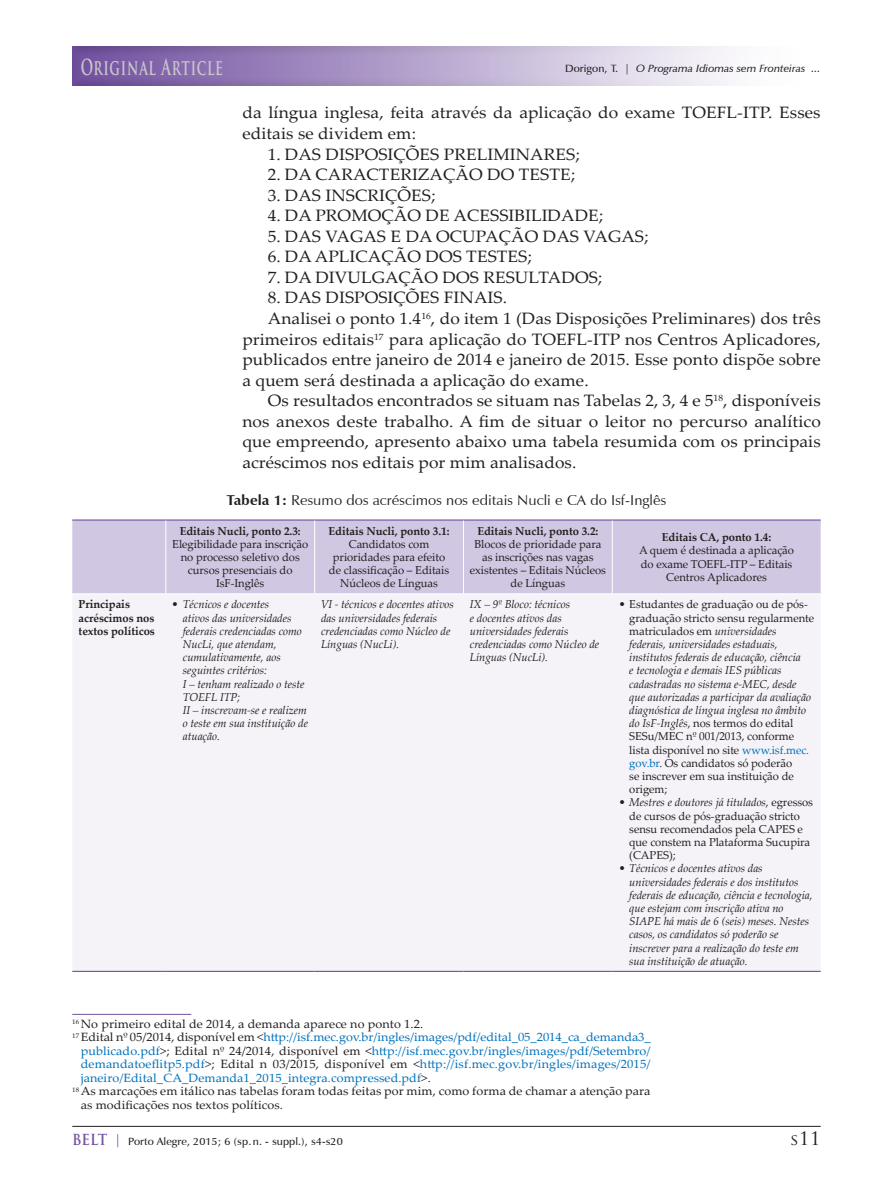
<style>
.page{position:relative;width:893px;height:1191px;background:#fff}
.page>*{position:absolute;margin:0;border:0;box-sizing:border-box;transform-origin:0 0}
.t1{font:700 21.6px "Trajan Pro";letter-spacing:.055em;color:#cac7c9;scale:.63 1}
.t2{font:18px "Trajan Pro";color:#231f20;scale:1.05 1}
.t3{font:16.5px/20.5px "Palatino Linotype";letter-spacing:.005em;color:#231f20;scale:1.05 1}
.t4{font:14.25px "Zapf Humanist 601 BT";letter-spacing:.005em;color:#231f20;scale:1.05 1}
.t5{font:12px "Palatino Linotype";letter-spacing:.005em;color:#0072bc;scale:1.05 1}
.t6{font:12px "Palatino Linotype";letter-spacing:.005em;color:#231f20;scale:1.05 1}
.t7{font:italic 11.55px/13.2px "Palatino Linotype";letter-spacing:-.005em;color:#231f20}
.t8{font:11.55px/13.2px "Palatino Linotype";letter-spacing:-.005em;color:#231f20;text-align:center}
.t9{font:700 11.55px/13.2px "Palatino Linotype";letter-spacing:-.005em;color:#231f20}
.t10{font:600 10.5px "Zapf Humanist 601 BT";letter-spacing:.005em;color:#231f20;scale:1.05 1}
.t11{font:italic 600 10.5px "Zapf Humanist 601 BT";letter-spacing:.005em;color:#231f20;scale:1.05 1}
.s1{font-style:normal}
.s2{font-weight:700}
.s3{font-style:normal;color:#0072bc}
.s4{font-style:italic}
.s5{color:#231f20}
.s6{font-family:"Trajan Pro";font-weight:700;font-size:14.85px;color:#7150a0}
.s7{font-family:"Trajan Pro";font-weight:700;font-size:13.2px;color:#7150a0}
.s8{font-size:15px}
</style>
<div class="page">
<hr style="left:72px;top:1126px;width:749px;height:1px;background:#231f20">
<div style="left:83px;top:45px;width:739px;height:42px;background:#fbfafc"></div>
<div style="left:69px;top:45px;width:622px;height:42px;background:#7150a0;opacity:.75"></div>
<div style="left:72px;top:520px;width:749px;height:73px;background:#d0c7e2"></div>
<div style="left:73px;top:595px;width:747px;height:375px;background:#f5f3f8"></div>
<hr style="left:72px;top:519px;width:94px;height:1px;background:#7150a0">
<hr style="left:166px;top:519px;width:149px;height:1px;background:#7150a0">
<hr style="left:315px;top:519px;width:148px;height:1px;background:#7150a0">
<hr style="left:463px;top:519px;width:149px;height:1px;background:#7150a0">
<hr style="left:612px;top:519px;width:209px;height:1px;background:#7150a0">
<hr style="left:72px;top:970px;width:94px;height:2px;background:#7150a0">
<hr style="left:166px;top:970px;width:149px;height:2px;background:#7150a0">
<hr style="left:315px;top:970px;width:148px;height:2px;background:#7150a0">
<hr style="left:463px;top:970px;width:149px;height:2px;background:#7150a0">
<hr style="left:612px;top:970px;width:209px;height:2px;background:#7150a0">
<hr style="left:165px;top:520px;width:1px;height:73px;background:#fff">
<hr style="left:314px;top:520px;width:1px;height:73px;background:#fff">
<hr style="left:463px;top:520px;width:1px;height:73px;background:#fff">
<hr style="left:612px;top:520px;width:1px;height:73px;background:#fff">
<hr style="left:72px;top:1014px;width:119px;height:1px;background:#7150a0">
<h1 class="t1" style="left:81px;top:53px;width:227px">Original Article</h1>
<p class="t11" style="left:565px;top:62px;width:245px"><span class="s1">Dorigon, T. |</span> O Programa Idiomas sem Fronteiras ...</p>
<h3 class="t3" style="left:242px;top:102px;width:552px">da língua inglesa, feita através da aplicação do exame TOEFL-ITP. Esses editais se dividem em:</h3>
<h3 class="t3" style="left:268px;top:143px;width:298px">1. DAS DISPOSIÇÕES PRELIMINARES;</h3>
<h3 class="t3" style="left:268px;top:163px;width:294px">2. DA CARACTERIZAÇÃO DO TESTE;</h3>
<h3 class="t3" style="left:268px;top:184px;width:161px">3. DAS INSCRIÇÕES;</h3>
<h3 class="t3" style="left:268px;top:205px;width:321px">4. DA PROMOÇÃO DE ACESSIBILIDADE;</h3>
<h3 class="t3" style="left:268px;top:225px;width:364px">5. DAS VAGAS E DA OCUPAÇÃO DAS VAGAS;</h3>
<h3 class="t3" style="left:268px;top:246px;width:253px">6. DA APLICAÇÃO DOS TESTES;</h3>
<h3 class="t3" style="left:268px;top:266px;width:320px">7. DA DIVULGAÇÃO DOS RESULTADOS;</h3>
<h3 class="t3" style="left:268px;top:287px;width:229px">8. DAS DISPOSIÇÕES FINAIS.</h3>
<h3 class="t3" style="left:268px;top:307px;width:528px">Analisei o ponto 1.4<sup>16</sup>, do item 1 (Das Disposições Preliminares) dos três</h3>
<h3 class="t3" style="left:242px;top:328px;width:552px">primeiros editais<sup>17</sup> para aplicação do TOEFL-ITP nos Centros Aplicadores,</h3>
<h3 class="t3" style="left:242px;top:348px;width:552px">publicados entre janeiro de 2014 e janeiro de 2015. Esse ponto dispõe sobre</h3>
<h3 class="t3" style="left:242px;top:369px;width:331px">a quem será destinada a aplicação do exame.</h3>
<h3 class="t3" style="left:268px;top:390px;width:528px">Os resultados encontrados se situam nas Tabelas 2, 3, 4 e 5<sup>18</sup>, disponíveis</h3>
<h3 class="t3" style="left:242px;top:410px;width:552px">nos anexos deste trabalho. A fim de situar o leitor no percurso analítico</h3>
<h3 class="t3" style="left:242px;top:431px;width:552px">que empreendo, apresento abaixo uma tabela resumida com os principais</h3>
<h3 class="t3" style="left:242px;top:451px;width:320px">acréscimos nos editais por mim analisados.</h3>
<p class="t4" style="left:227px;top:491px;width:420px"><span class="s2">Tabela 1:</span> Resumo dos acréscimos nos editais Nucli e CA do Isf-Inglês</p>
<p class="t9" style="left:180px;top:524px;width:123px">Editais Nucli, ponto 2.3:</p>
<p class="t8" style="left:172px;top:537px;width:138px">Elegibilidade para inscrição no processo seletivo dos cursos presenciais do<br>IsF-Inglês</p>
<p class="t9" style="left:477px;top:523px;width:123px">Editais Nucli, ponto 3.2:</p>
<p class="t8" style="left:470px;top:537px;width:138px">Blocos de prioridade para as inscrições nas vagas existentes – Editais Núcleos de Línguas</p>
<p class="t9" style="left:329px;top:524px;width:123px">Editais Nucli, ponto 3.1:</p>
<p class="t8" style="left:329px;top:537px;width:122px">Candidatos com prioridades para efeito de classificação – Editais<br>Núcleos de Línguas</p>
<p class="t9" style="left:662px;top:530px;width:111px">Editais CA, ponto 1.4:</p>
<p class="t8" style="left:639px;top:543px;width:156px">A quem é destinada a aplicação do exame TOEFL-ITP – Editais<br>Centros Aplicadores</p>
<p class="t9" style="left:79px;top:597px;width:78px">Principais acréscimos nos textos políticos</p>
<p class="t7" style="left:183px;top:597px;width:127px;text-indent:-11px">• Técnicos e docentes<br>ativos das universidades federais credenciadas como<br>NucLi, que atendam, cumulativamente, aos seguintes critérios:<br>I – tenham realizado o teste<br>TOEFL ITP;<br>II – inscrevam-se e realizem o teste em sua instituição de atuação.</p>
<p class="t7" style="left:321px;top:597px;width:134px">VI - técnicos e docentes ativos das universidades federais credenciadas como Núcleo de<br>Línguas (NucLi).</p>
<p class="t7" style="left:470px;top:597px;width:131px">IX – 9º Bloco: técnicos<br>e docentes ativos das universidades federais credenciadas como Núcleo de<br>Línguas (NucLi).</p>
<p class="t7" style="left:629px;top:597px;width:186px;text-indent:-11px"><span class="s1">• Estudantes de graduação ou de pós&shy;graduação stricto sensu regularmente matriculados em</span> universidades federais, universidades estaduais, institutos federais de educação, ciência<br>e tecnologia e demais IES públicas cadastradas no sistema e-MEC, desde que autorizadas a participar da avaliação diagnóstica de língua inglesa no âmbito do IsF-Inglês<span class="s1">, nos termos do edital SESu/MEC nº 001/2013, conforme lista disponível no site</span> <span class="s3">www.isf.mec. gov.br</span><span class="s1">. Os candidatos só poderão<br>se inscrever em sua instituição de origem;</span></p>
<p class="t8" style="left:629px;top:795px;width:185px;text-align:left;text-indent:-11px">• <span class="s4">Mestres e doutores já titulados</span>, egressos de cursos de pós-graduação stricto sensu recomendados pela CAPES e que constem na Plataforma Sucupira (CAPES);</p>
<p class="t7" style="left:629px;top:861px;width:185px;text-indent:-11px"><span class="s1">•</span> Técnicos e docentes ativos das universidades federais e dos institutos federais de educação, ciência e tecnologia, que estejam com inscrição ativa no SIAPE há mais de 6 (seis) meses. Nestes casos, os candidatos só poderão se inscrever para a realização do teste em sua instituição de atuação.</p>
<p class="t6" style="left:72px;top:1015px;width:336px"><sup>16</sup> No primeiro edital de 2014, a demanda aparece no ponto 1.2.</p>
<p class="t5" style="left:72px;top:1028px;width:552px"><sup>17</sup> <span class="s5">Edital nº 05/2014, disponível em &lt;</span>http://isf.mec.gov.br/ingles/images/pdf/edital_05_2014_ca_demanda3_</p>
<p class="t5" style="left:81px;top:1042px;width:544px">publicado.pdf<span class="s5">&gt;; Edital nº 24/2014, disponível em &lt;</span>http://isf.mec.gov.br/ingles/images/pdf/Setembro/</p>
<p class="t5" style="left:81px;top:1055px;width:544px">demandatoeflitp5.pdf<span class="s5">&gt;; Edital n 03/2015, disponível em &lt;</span>http://isf.mec.gov.br/ingles/images/2015/</p>
<p class="t5" style="left:81px;top:1069px;width:335px">janeiro/Edital_CA_Demanda1_2015_integra.compressed.pdf<span class="s5">&gt;.</span></p>
<p class="t6" style="left:72px;top:1082px;width:552px"><sup>18</sup> As marcações em itálico nas tabelas foram todas feitas por mim, como forma de chamar a atenção para</p>
<p class="t6" style="left:81px;top:1096px;width:194px">as modificações nos textos políticos.</p>
<p class="t10" style="left:72px;top:1134px;width:259px"><span class="s6">BELT</span> <span class="s7">|</span> Porto Alegre, 2015; 6 (sp. n. - suppl.), s4-s20</p>
<h2 class="t2" style="left:790px;top:1126px;width:30px"><span class="s8">s</span>11</h2>
</div>
